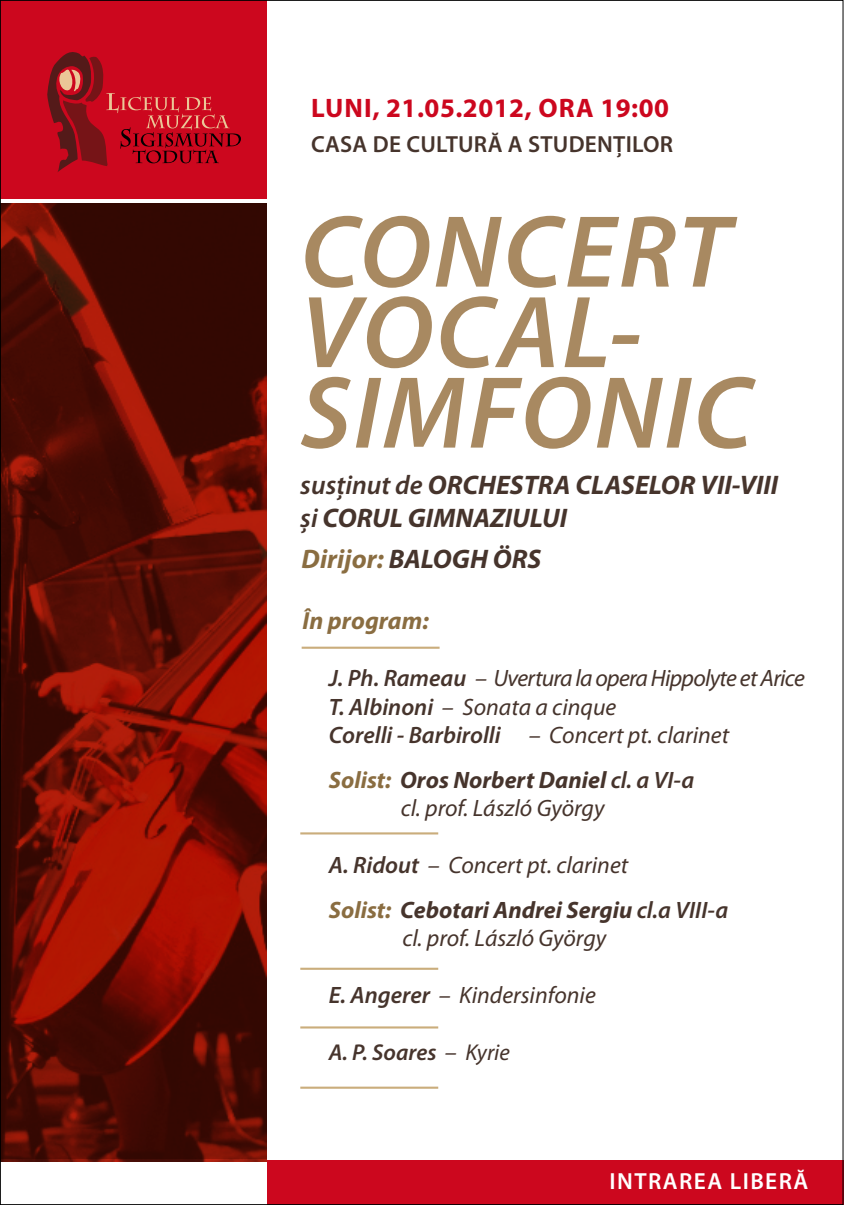
<style>
.page{position:relative;width:844px;height:1205px;background:#fff}
.page>*{position:absolute;margin:0;border:0;box-sizing:border-box;transform-origin:0 0}
.t1{font:italic 600 103.42px/80.5px "Myriad Pro";letter-spacing:.025em;color:#a88961}
.t2{font:italic 700 26.95px/32.2px "Myriad Pro";color:#46342c}
.t3{font:700 26.78px "Myriad Pro";letter-spacing:.02em;color:#cc071e}
.t4{font:italic 700 24.85px "Myriad Pro";color:#8a6d41}
.t5{font:italic 23.8px/28.5px "Myriad Pro";color:#46342c}
.t6{font:italic 700 23.8px/44.4px "Myriad Pro";color:#46342c}
.t7{font:600 23.45px "Myriad Pro";letter-spacing:.01em;color:#46342c}
.t8{font:600 23.45px "Myriad Pro";letter-spacing:.06em;color:#fff}
.t9{font:italic 600 22.93px "Myriad Pro";color:#46342c}
.s1{font-weight:600}
.s2{color:#8a6d41}
.s3{font-weight:700;color:#8a6d41}
.s4{font-weight:700}
.s5{font-weight:400}
.s6{font-weight:400;font-size:23.8px}
</style>
<div class="page">
<img style="left:2px;top:204px;width:264px;height:957px">
<div style="left:0;top:0;width:267px;height:199px;background:#cc071e"></div>
<div style="left:267px;top:1160px;width:576px;height:45px;background:#cc071e"></div>
<svg style="left:47px;top:52px;width:194px;height:120px"></svg>
<hr style="left:300px;top:832px;width:138px;height:2px;background:#caad7c">
<hr style="left:300px;top:968px;width:138px;height:2px;background:#caad7c">
<hr style="left:300px;top:1026px;width:138px;height:2px;background:#caad7c">
<hr style="left:300px;top:1087px;width:138px;height:2px;background:#caad7c">
<hr style="left:301px;top:647px;width:138px;height:2px;background:#caad7c">
<p class="t3" style="left:311px;top:90px;width:359px">Luni, 21.05.2012, ORA 19:00</p>
<p class="t7" style="left:311px;top:129px;width:363px">CASA DE CULTURĂ A STUDENȚILOR</p>
<p class="t1" style="left:300px;top:209px;width:453px">CONCERT<br>VOCAL-<br>SIMFONIC</p>
<p class="t2" style="left:300px;top:468px;width:479px"><span class="s1">susținut de</span> ORCHESTRA CLASELOR VII-VIII <span class="s1">și</span> CORUL GIMNAZIULUI</p>
<p class="t2" style="left:301px;top:542px;width:241px"><span class="s2">Dirijor:</span> BALOGH ÖRS</p>
<p class="t4" style="left:302px;top:605px;width:128px">În program:</p>
<p class="t5" style="left:329px;top:664px;width:477px"><span class="s1">J. Ph. Rameau</span> – Uvertura la opera Hippolyte et Arice<br><span class="s1">T. Albinoni</span> – Sonata a cinque<br><span class="s1">Corelli - Barbirolli</span> – Concert pt. clarinet</p>
<p class="t5" style="left:400px;top:765px;width:295px;text-indent:-72px"><span class="s3">Solist:</span> <span class="s4">Oros Norbert Daniel</span> <span class="s1">cl. a VI-a </span>cl. prof. László György</p>
<p class="t6" style="left:329px;top:842px;width:401px"><span class="s1">A. Ridout</span> <span class="s5">– Concert pt. clarinet<br></span><span class="s2">Solist:</span> Cebotari Andrei Sergiu <span class="s1">cl.a VIII-a</span></p>
<p class="t5" style="left:402px;top:924px;width:205px">cl. prof. László György</p>
<p class="t5" style="left:329px;top:981px;width:268px"><span class="s1">E. Angerer</span> – Kindersinfonie</p>
<p class="t9" style="left:329px;top:1038px;width:182px">A. P. Soares <span class="s6">–</span> <span class="s5">Kyrie</span></p>
<p class="t8" style="left:609px;top:1166px;width:200px">INTRAREA LIBERĂ</p>
</div>
